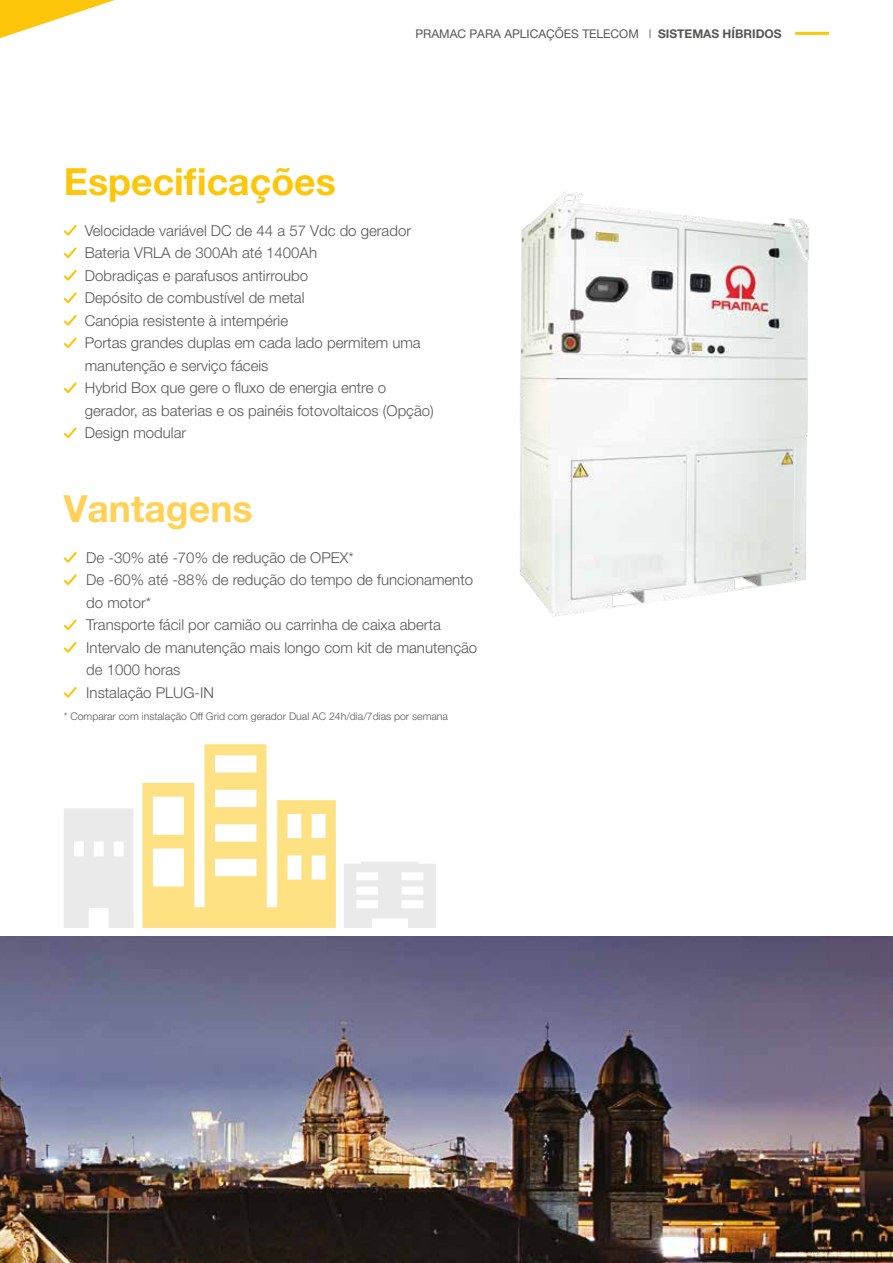
<style>
.page{position:relative;width:893px;height:1263px;background:#fff}
.page>*{position:absolute;margin:0;border:0;box-sizing:border-box;transform-origin:0 0}
.t1{font:700 37.5px "Helvetica Neue LT Pro";color:#fdc60a}
.t2{font:700 37.5px "Helvetica Neue LT Pro";color:#ffd155}
.t3{font:300 15px/22.5px "Helvetica Neue LT Pro";color:#575756}
.t4{font:12px "Helvetica Neue LT Pro";color:#575756}
.t5{font:300 10.5px "Helvetica Neue LT Pro";color:#575756}
.s1{font-weight:300}
.s2{font-weight:700}
</style>
<div class="page">
<img style="left:0;top:936px;width:893px;height:327px">
<svg style="left:0;top:0;width:115px;height:38px"></svg>
<svg style="left:64px;top:808px;width:69px;height:120px;background:#ececec"></svg>
<svg style="left:142px;top:744px;width:194px;height:184px"></svg>
<svg style="left:344px;top:862px;width:92px;height:66px"></svg>
<svg style="left:64px;top:225px;width:13px;height:11px"></svg>
<svg style="left:64px;top:247px;width:13px;height:11px"></svg>
<svg style="left:64px;top:270px;width:13px;height:11px"></svg>
<svg style="left:64px;top:292px;width:13px;height:11px"></svg>
<svg style="left:64px;top:315px;width:13px;height:11px"></svg>
<svg style="left:64px;top:337px;width:13px;height:11px"></svg>
<svg style="left:64px;top:382px;width:13px;height:11px"></svg>
<svg style="left:64px;top:427px;width:13px;height:11px"></svg>
<svg style="left:64px;top:552px;width:13px;height:11px"></svg>
<svg style="left:64px;top:574px;width:13px;height:11px"></svg>
<svg style="left:64px;top:619px;width:13px;height:11px"></svg>
<svg style="left:64px;top:642px;width:13px;height:11px"></svg>
<svg style="left:64px;top:687px;width:13px;height:11px"></svg>
<hr style="left:795px;top:32px;width:34px;height:3px;background:#fdc60a">
<img style="left:520px;top:191px;width:289px;height:426px">
<p class="t4" style="left:415px;top:27px;width:368px">PRAMAC PARA APLICAÇÕES TELECOM <span class="s1">I</span> <span class="s2">SISTEMAS HÍBRIDOS</span></p>
<h1 class="t1" style="left:64px;top:159px;width:274px">Especificações</h1>
<p class="t3" style="left:85px;top:219px;width:351px">Velocidade variável DC de 44 a 57 Vdc do gerador Bateria VRLA de 300Ah até 1400Ah<br>Dobradiças e parafusos antirroubo<br>Depósito de combustível de metal<br>Canópia resistente à intempérie<br>Portas grandes duplas em cada lado permitem uma manutenção e serviço fáceis<br>Hybrid Box que gere o fluxo de energia entre o gerador, as baterias e os painéis fotovoltaicos (Opção)<br>Design modular</p>
<h1 class="t2" style="left:64px;top:486px;width:190px">Vantagens</h1>
<p class="t3" style="left:86px;top:546px;width:392px">De -30% até -70% de redução de OPEX*<br>De -60% até -88% de redução do tempo de funcionamento do motor*<br>Transporte fácil por camião ou carrinha de caixa aberta Intervalo de manutenção mais longo com kit de manutenção de 1000 horas<br>Instalação PLUG-IN</p>
<p class="t5" style="left:64px;top:710px;width:386px">* Comparar com instalação Off Grid com gerador Dual AC 24h/dia/7dias por semana</p>
</div>
